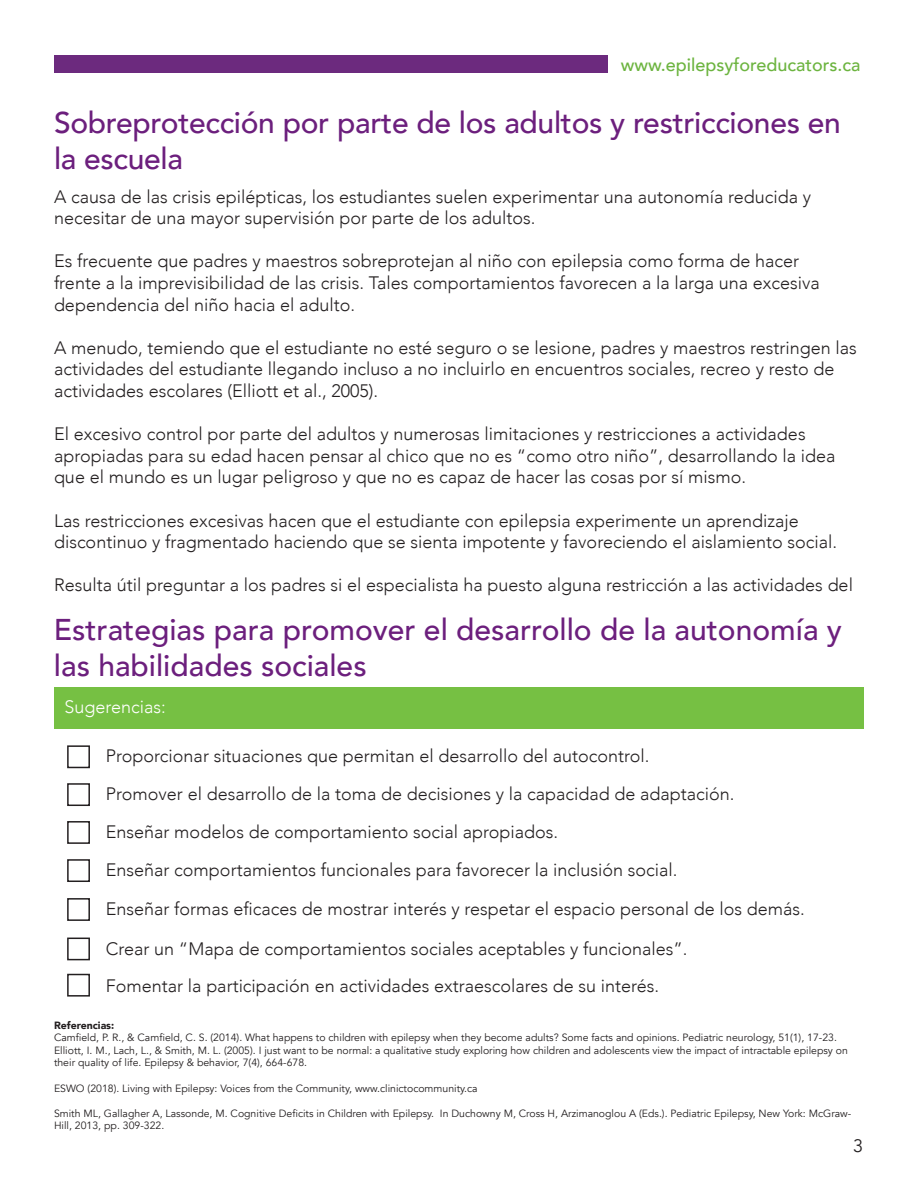
<style>
.page{position:relative;width:918px;height:1188px;background:#fff}
.page>*{position:absolute;margin:0;border:0;box-sizing:border-box;transform-origin:0 0}
.t1{font:500 30px/36px "Avenir";color:#6c1f7d}
.t2{font:300 18px/21.6px "Avenir";color:#231f20}
.t3{font:500 18px "Avenir";color:#6cb43f}
.t4{font:300 18px "Avenir";color:#fff}
.t5{font:18px "Avenir";color:#231f20}
.t6{font:10.5px/12.6px "Avenir";color:#231f20}
.t7{font:900 10.5px "Avenir";color:#231f20}
</style>
<div class="page">
<div style="left:54px;top:55px;width:554px;height:18px;background:#6c2a7e"></div>
<div style="left:54px;top:688px;width:810px;height:41px;background:#76c043"></div>
<div style="left:67px;top:745px;width:23px;height:23px;border:2px solid #231f20"></div>
<div style="left:67px;top:783px;width:23px;height:23px;border:2px solid #231f20"></div>
<div style="left:67px;top:821px;width:23px;height:23px;border:2px solid #231f20"></div>
<div style="left:67px;top:859px;width:23px;height:23px;border:2px solid #231f20"></div>
<div style="left:67px;top:898px;width:23px;height:23px;border:2px solid #231f20"></div>
<div style="left:67px;top:938px;width:23px;height:22px;border:2px solid #231f20"></div>
<div style="left:67px;top:974px;width:23px;height:23px;border:2px solid #231f20"></div>
<p class="t3" style="left:621px;top:49px;width:241px">www.epilepsyforeducators.ca</p>
<p class="t1" style="left:54px;top:103px;width:788px">Sobreprotección por parte de los adultos y restricciones en la escuela</p>
<p class="t2" style="left:54px;top:186px;width:759px">A causa de las crisis epilépticas, los estudiantes suelen experimentar una autonomía reducida y necesitar de una mayor supervisión por parte de los adultos.</p>
<p class="t2" style="left:54px;top:251px;width:767px">Es frecuente que padres y maestros sobreprotejan al niño con epilepsia como forma de hacer frente a la imprevisibilidad de las crisis. Tales comportamientos favorecen a la larga una excesiva dependencia del niño hacia el adulto.</p>
<p class="t2" style="left:54px;top:337px;width:804px">A menudo, temiendo que el estudiante no esté seguro o se lesione, padres y maestros restringen las actividades del estudiante llegando incluso a no incluirlo en encuentros sociales, recreo y resto de actividades escolares (Elliott et al., 2005).</p>
<p class="t2" style="left:54px;top:423px;width:783px">El excesivo control por parte del adultos y numerosas limitaciones y restricciones a actividades apropiadas para su edad hacen pensar al chico que no es “como otro niño”, desarrollando la idea que el mundo es un lugar peligroso y que no es capaz de hacer las cosas por sí mismo.</p>
<p class="t2" style="left:54px;top:510px;width:785px">Las restricciones excesivas hacen que el estudiante con epilepsia experimente un aprendizaje discontinuo y fragmentado haciendo que se sienta impotente y favoreciendo el aislamiento social.</p>
<p class="t2" style="left:54px;top:575px;width:800px">Resulta útil preguntar a los padres si el especialista ha puesto alguna restricción a las actividades del</p>
<p class="t1" style="left:54px;top:610px;width:790px">Estrategias para promover el desarrollo de la autonomía y las habilidades sociales</p>
<p class="t4" style="left:65px;top:696px;width:103px">Sugerencias:</p>
<p class="t2" style="left:106px;top:745px;width:545px">Proporcionar situaciones que permitan el desarrollo del autocontrol.</p>
<p class="t2" style="left:106px;top:783px;width:630px">Promover el desarrollo de la toma de decisiones y la capacidad de adaptación.</p>
<p class="t2" style="left:106px;top:821px;width:454px">Enseñar modelos de comportamiento social apropiados.</p>
<p class="t2" style="left:106px;top:859px;width:573px">Enseñar comportamientos funcionales para favorecer la inclusión social.</p>
<p class="t2" style="left:106px;top:898px;width:701px">Enseñar formas eficaces de mostrar interés y respetar el espacio personal de los demás.</p>
<p class="t2" style="left:106px;top:938px;width:583px">Crear un “Mapa de comportamientos sociales aceptables y funcionales”.</p>
<p class="t2" style="left:106px;top:975px;width:555px">Fomentar la participación en actividades extraescolares de su interés.</p>
<p class="t7" style="left:54px;top:1016px;width:62px">Referencias:</p>
<p class="t6" style="left:54px;top:1031px;width:796px">Camfield, P. R., &amp; Camfield, C. S. (2014). What happens to children with epilepsy when they become adults? Some facts and opinions. Pediatric neurology, 51(1), 17-23.<br>Elliott, I. M., Lach, L., &amp; Smith, M. L. (2005). I just want to be normal: a qualitative study exploring how children and adolescents view the impact of intractable epilepsy on their quality of life. Epilepsy &amp; behavior, 7(4), 664-678.</p>
<p class="t6" style="left:54px;top:1082px;width:425px">ESWO (2018). Living with Epilepsy: Voices from the Community, www.clinictocommunity.ca</p>
<p class="t6" style="left:54px;top:1107px;width:799px">Smith ML, Gallagher A, Lassonde, M. Cognitive Deficits in Children with Epilepsy. In Duchowny M, Cross H, Arzimanoglou A (Eds.). Pediatric Epilepsy, New York: McGraw-<br>Hill, 2013, pp. 309-322.</p>
<p class="t5" style="left:853px;top:1135px;width:12px">3</p>
</div>
